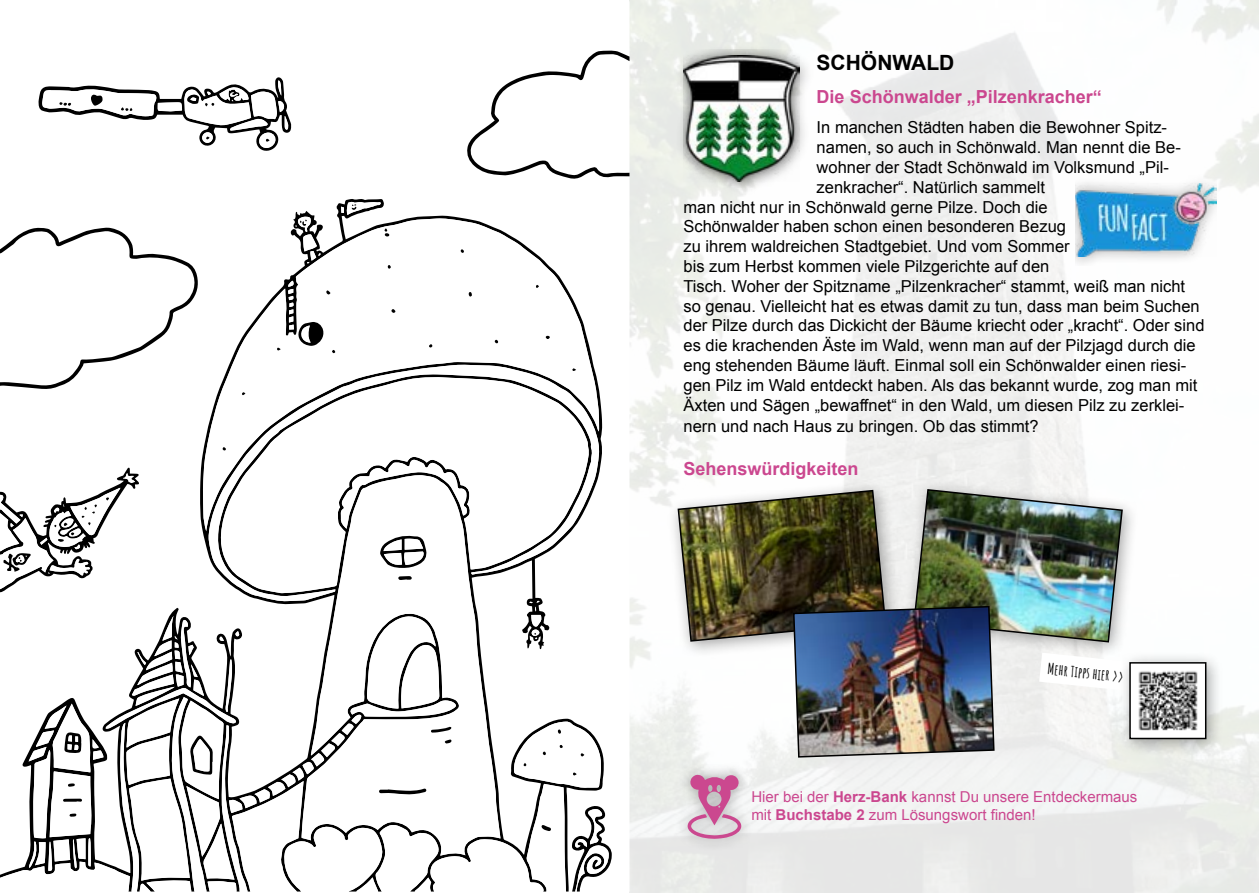
<style>
.page{position:relative;width:1259px;height:893px;background:#fff}
.page>*{position:absolute;margin:0;border:0;box-sizing:border-box;transform-origin:0 0}
.t1{font:700 21px "Arial";color:#000}
.t2{font:700 18px "Arial";color:#cb478f}
.t3{font:16.5px "Arial";color:#000}
.t4{font:15px/18px "Arial";color:#cb478f}
.t5{font:700 15px "Amatic SC";color:#000}
.s1{font-weight:700}
</style>
<div class="page">
<img style="left:629px;top:0;width:630px;height:893px">
<div style="left:673px;top:44px;width:141px;height:153px;background:#000;opacity:.35"></div>
<div style="left:683px;top:50px;width:116px;height:138px;background:#000;opacity:.35"></div>
<img style="left:683px;top:55px;width:116px;height:126px">
<div style="left:1075px;top:174px;width:141px;height:92px;background:#000;opacity:.35"></div>
<img style="left:1075px;top:184px;width:141px;height:72px">
<div style="left:667px;top:480px;width:236px;height:178px;background:#000;opacity:.35"></div>
<div style="left:903px;top:479px;width:235px;height:180px;background:#000;opacity:.35"></div>
<div style="left:1117px;top:650px;width:107px;height:107px;background:#000;opacity:.35"></div>
<img style="left:1136px;top:665px;width:67px;height:71px">
<div style="left:1129px;top:662px;width:77px;height:77px;border:2px solid #000"></div>
<img style="left:677px;top:488px;width:459px;height:270px">
<svg style="left:0;top:227px;width:198px;height:162px"></svg>
<svg style="left:467px;top:50px;width:162px;height:129px"></svg>
<svg style="left:203px;top:218px;width:391px;height:313px"></svg>
<svg style="left:208px;top:365px;width:391px;height:235px"></svg>
<svg style="left:341px;top:459px;width:126px;height:70px"></svg>
<svg style="left:469px;top:292px;width:3px;height:5px"></svg>
<svg style="left:391px;top:309px;width:4px;height:4px"></svg>
<svg style="left:546px;top:336px;width:4px;height:3px"></svg>
<svg style="left:460px;top:249px;width:4px;height:4px"></svg>
<svg style="left:388px;top:265px;width:3px;height:4px"></svg>
<svg style="left:572px;top:368px;width:4px;height:3px"></svg>
<svg style="left:384px;top:228px;width:5px;height:8px"></svg>
<svg style="left:277px;top:348px;width:4px;height:3px"></svg>
<svg style="left:398px;top:576px;width:14px;height:4px"></svg>
<svg style="left:341px;top:201px;width:40px;height:14px"></svg>
<svg style="left:295px;top:216px;width:26px;height:48px"></svg>
<svg style="left:288px;top:281px;width:47px;height:72px"></svg>
<svg style="left:380px;top:535px;width:47px;height:33px"></svg>
<svg style="left:0;top:600px;width:612px;height:291px"></svg>
<svg style="left:0;top:468px;width:139px;height:124px"></svg>
<svg style="left:38px;top:77px;width:253px;height:74px"></svg>
<div style="left:673px;top:761px;width:81px;height:92px;background:#000;opacity:.35"></div>
<svg style="left:687px;top:774px;width:54px;height:65px;background:#d39fbc"></svg>
<p class="t1" style="left:816px;top:49px;width:139px">SCHÖNWALD</p>
<p class="t2" style="left:816px;top:85px;width:287px">Die Schönwalder „Pilzenkracher“</p>
<p class="t3" style="left:816px;top:117px;width:352px">In manchen Städten haben die Bewohner Spitz-</p>
<p class="t3" style="left:816px;top:137px;width:366px">namen, so auch in Schönwald. Man nennt die Be-</p>
<p class="t3" style="left:816px;top:156px;width:354px">wohner der Stadt Schönwald im Volksmund „Pil-</p>
<p class="t3" style="left:816px;top:176px;width:230px">zenkracher“. Natürlich sammelt</p>
<p class="t3" style="left:683px;top:196px;width:366px">man nicht nur in Schönwald gerne Pilze. Doch die</p>
<p class="t3" style="left:683px;top:216px;width:384px">Schönwalder haben schon einen besonderen Bezug</p>
<p class="t3" style="left:683px;top:236px;width:388px">zu ihrem waldreichen Stadtgebiet. Und vom Sommer</p>
<p class="t3" style="left:683px;top:255px;width:367px">bis zum Herbst kommen viele Pilzgerichte auf den</p>
<p class="t3" style="left:683px;top:275px;width:503px">Tisch. Woher der Spitzname „Pilzenkracher“ stammt, weiß man nicht</p>
<p class="t3" style="left:683px;top:295px;width:518px">so genau. Vielleicht hat es etwas damit zu tun, dass man beim Suchen</p>
<p class="t3" style="left:683px;top:315px;width:522px">der Pilze durch das Dickicht der Bäume kriecht oder „kracht“. Oder sind</p>
<p class="t3" style="left:683px;top:335px;width:514px">es die krachenden Äste im Wald, wenn man auf der Pilzjagd durch die</p>
<p class="t3" style="left:683px;top:354px;width:504px">eng stehenden Bäume läuft. Einmal soll ein Schönwalder einen riesi-</p>
<p class="t3" style="left:683px;top:374px;width:515px">gen Pilz im Wald entdeckt haben. Als das bekannt wurde, zog man mit</p>
<p class="t3" style="left:683px;top:394px;width:502px">Äxten und Sägen „bewaffnet“ in den Wald, um diesen Pilz zu zerklei-</p>
<p class="t3" style="left:683px;top:416px;width:356px">nern und nach Haus zu bringen. Ob das stimmt?</p>
<p class="t2" style="left:683px;top:457px;width:177px">Sehenswürdigkeiten</p>
<p class="t5" style="left:1049px;top:657px;width:78px;rotate:6deg">Mehr Tipps hier &gt;&gt;</p>
<p class="t4" style="left:751px;top:788px;width:387px">Hier bei der <span class="s1">Herz-Bank</span> kannst Du unsere Entdeckermaus mit <span class="s1">Buchstabe 2</span> zum Lösungswort finden!</p>
</div>
